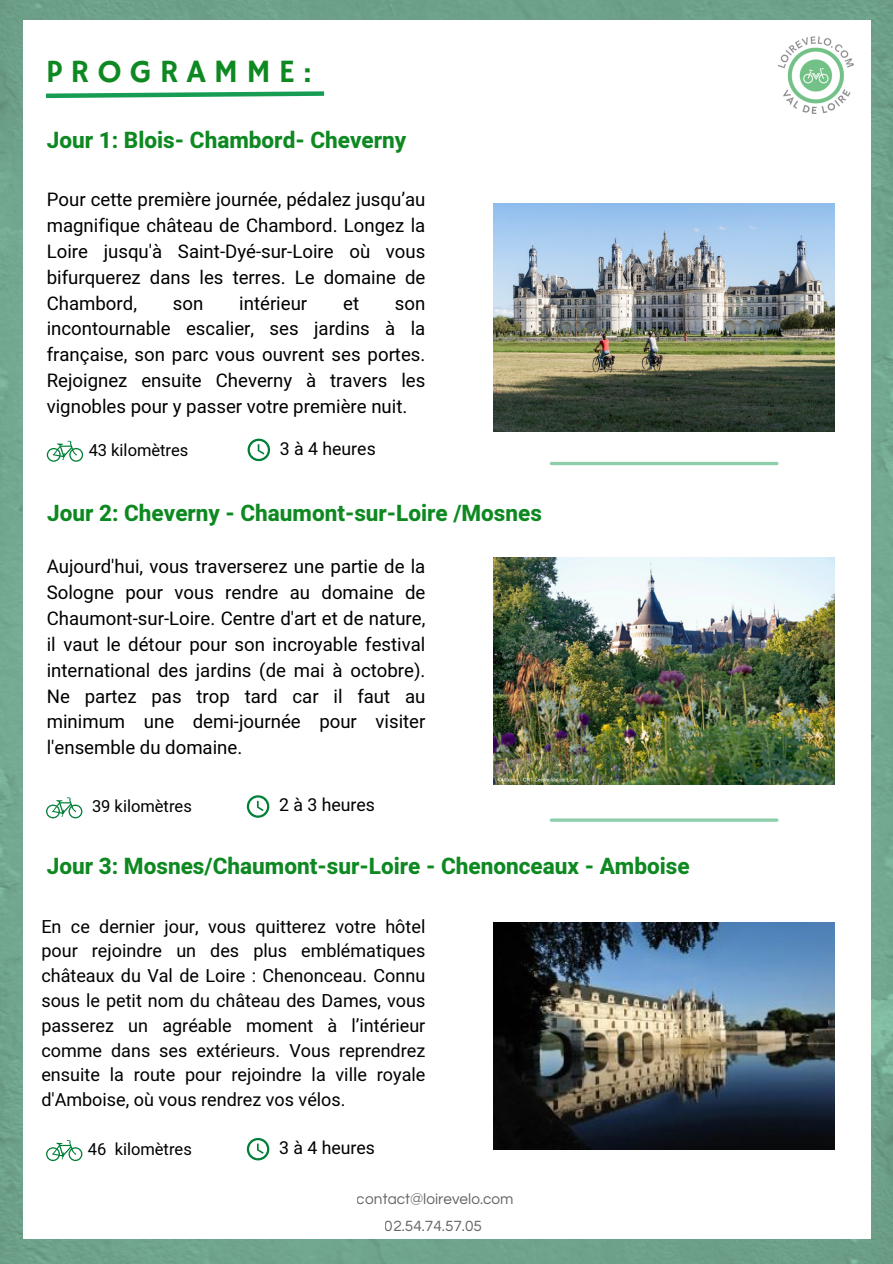
<style>
.page{position:relative;width:893px;height:1264px;background:#fff}
.page>*{position:absolute;margin:0;border:0;box-sizing:border-box;transform-origin:0 0}
.t1{font:32.4px "Hammersmith One";letter-spacing:.25em;color:#0e8922}
.t2{font:800 22.5px "Heebo";color:#0e8922}
.t3{font:18.6px/25.8px "Heebo";color:#000;text-align:justify}
.t4{font:18px/24.8px "Heebo";color:#000;text-align:justify}
.t5{font:17.7px "Heebo";color:#000}
.t6{font:16.5px "Heebo";color:#000}
.t7{font:15.3px "Questrial";color:#000}
</style>
<div class="page">
<img style="left:0;top:0;width:892px;height:1263px">
<div style="left:23px;top:20px;width:847px;height:1218px;background:#fff"></div>
<svg style="left:46px;top:91px;width:279px;height:8px"></svg>
<img style="left:778px;top:36px;width:76px;height:77px">
<svg style="left:47px;top:441px;width:36px;height:21px"></svg>
<svg style="left:247px;top:438px;width:23px;height:23px"></svg>
<img style="left:493px;top:204px;width:341px;height:227px">
<svg style="left:46px;top:797px;width:36px;height:21px"></svg>
<svg style="left:247px;top:795px;width:22px;height:22px"></svg>
<svg style="left:46px;top:1140px;width:36px;height:21px"></svg>
<svg style="left:247px;top:1137px;width:22px;height:23px"></svg>
<img style="left:493px;top:557px;width:341px;height:227px">
<hr style="left:551px;top:462px;width:225px;height:3px;background:#169d53">
<hr style="left:551px;top:818px;width:225px;height:3px;background:#169d53">
<img style="left:493px;top:922px;width:341px;height:227px">
<h1 class="t1" style="left:46px;top:53px;width:267px">PROGRAMME:</h1>
<p class="t2" style="left:47px;top:124px;width:361px">Jour 1: Blois- Chambord- Cheverny</p>
<p class="t3" style="left:47px;top:187px;width:380px">Pour cette première journée, pédalez jusqu’au magnifique château de Chambord. Longez la Loire jusqu'à Saint-Dyé-sur-Loire où vous bifurquerez dans les terres. Le domaine de Chambord,</p>
<p class="t3" style="left:173px;top:291px;width:32px">son</p>
<p class="t3" style="left:239px;top:291px;width:69px">intérieur</p>
<p class="t3" style="left:343px;top:291px;width:17px">et</p>
<p class="t3" style="left:47px;top:291px;width:380px;text-indent:348px">son incontournable escalier, ses jardins à la française, son parc vous ouvrent ses portes.<br>Rejoignez ensuite Cheverny à travers les vignobles pour y passer votre première nuit.</p>
<h2 class="t6" style="left:89px;top:438px;width:101px">43 kilomètres</h2>
<h3 class="t5" style="left:280px;top:436px;width:97px">3 à 4 heures</h3>
<p class="t2" style="left:47px;top:497px;width:496px">Jour 2: Cheverny - Chaumont-sur-Loire /Mosnes</p>
<p class="t3" style="left:47px;top:554px;width:380px">Aujourd'hui, vous traverserez une partie de la Sologne pour vous rendre au domaine de Chaumont-sur-Loire. Centre d'art et de nature, il vaut le détour pour son incroyable festival international des jardins (de mai à octobre).<br>Ne partez pas trop tard car il faut au minimum une demi-journée pour visiter l'ensemble du domaine.</p>
<p class="t6" style="left:92px;top:795px;width:101px">39 kilomètres</p>
<p class="t5" style="left:279px;top:792px;width:97px">2 à 3 heures</p>
<h3 class="t2" style="left:47px;top:850px;width:644px">Jour 3: Mosnes/Chaumont-sur-Loire - Chenonceaux - Amboise</h3>
<p class="t4" style="left:41px;top:914px;width:385px">En ce dernier jour, vous quitterez votre hôtel pour rejoindre un des plus emblématiques châteaux du Val de Loire : Chenonceau. Connu sous le petit nom du château des Dames, vous passerez un agréable moment à l’intérieur comme dans ses extérieurs. Vous reprendrez ensuite la route pour rejoindre la ville royale d'Amboise, où vous rendrez vos vélos.</p>
<h3 class="t6" style="left:88px;top:1137px;width:105px">46 kilomètres</h3>
<p class="t5" style="left:279px;top:1135px;width:97px">3 à 4 heures</p>
<p class="t7" style="left:357px;top:1190px;width:158px">contact@loirevelo.com</p>
<p class="t7" style="left:385px;top:1218px;width:98px">02.54.74.57.05</p>
</div>
